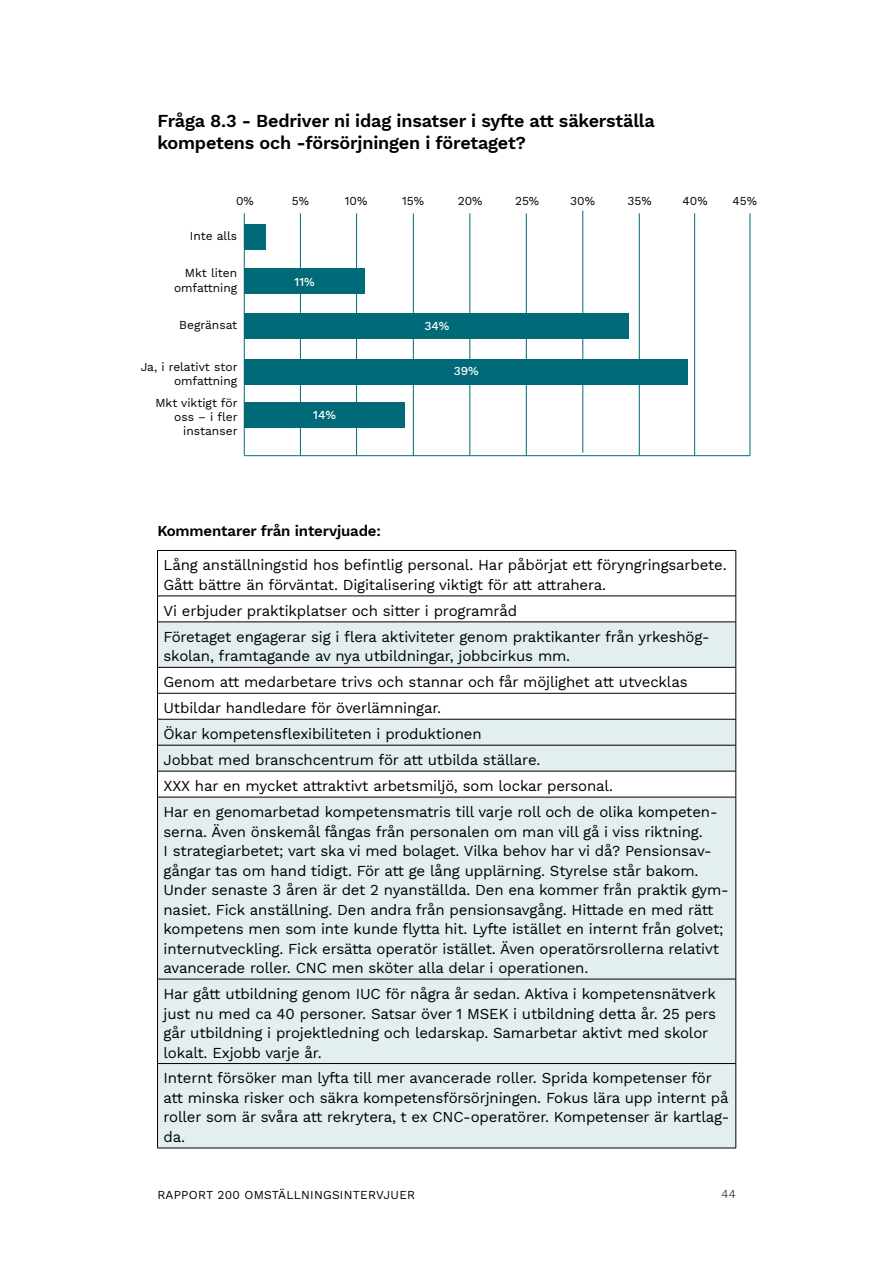
<style>
.page{position:relative;width:893px;height:1263px;background:#fff}
.page>*{position:absolute;margin:0;border:0;box-sizing:border-box;transform-origin:0 0}
.Text_i_tabell{font:600 18px/21.6px "Work Sans";letter-spacing:-.01em;color:#000}
.Text_i_tabell-2{font:15px/19.5px "Work Sans";letter-spacing:-.01em;color:#000}
.Rubrik_H2{font:600 15px "Work Sans";letter-spacing:-.01em;color:#000}
.Tabelltext{font:12px/14.4px "Work Sans";color:#000;text-align:right}
.Tabelltext-2{font:12px "Work Sans";letter-spacing:.02em;color:#000}
.t1{font:500 12px "Work Sans";color:#fff}
.t2{font:300 12px "Work Sans";color:#000}
</style>
<div class="page">
<svg style="left:158px;top:623px;width:578px;height:525px;background:#e5eff1"></svg>
<hr style="left:157px;top:550px;width:579px;height:1px;background:#000">
<hr style="left:157px;top:551px;width:1px;height:45px;background:#000">
<hr style="left:736px;top:551px;width:1px;height:45px;background:#000">
<hr style="left:157px;top:596px;width:579px;height:1px;background:#000">
<svg style="left:157px;top:596px;width:1px;height:26px"></svg>
<svg style="left:736px;top:596px;width:1px;height:26px"></svg>
<hr style="left:157px;top:622px;width:579px;height:1px;background:#000">
<hr style="left:157px;top:622px;width:1px;height:45px;background:#000">
<hr style="left:736px;top:622px;width:1px;height:45px;background:#000">
<hr style="left:157px;top:667px;width:579px;height:1px;background:#000">
<hr style="left:157px;top:693px;width:579px;height:1px;background:#000">
<hr style="left:157px;top:719px;width:579px;height:1px;background:#000">
<hr style="left:157px;top:745px;width:579px;height:1px;background:#000">
<hr style="left:157px;top:771px;width:579px;height:1px;background:#000">
<svg style="left:157px;top:667px;width:1px;height:130px"></svg>
<svg style="left:736px;top:667px;width:1px;height:130px"></svg>
<hr style="left:157px;top:797px;width:579px;height:1px;background:#000">
<hr style="left:157px;top:797px;width:1px;height:182px;background:#000">
<hr style="left:736px;top:797px;width:1px;height:182px;background:#000">
<hr style="left:157px;top:979px;width:579px;height:1px;background:#000">
<hr style="left:157px;top:979px;width:1px;height:84px;background:#000">
<hr style="left:736px;top:979px;width:1px;height:84px;background:#000">
<hr style="left:157px;top:1063px;width:579px;height:1px;background:#000">
<hr style="left:157px;top:1064px;width:1px;height:84px;background:#000">
<hr style="left:736px;top:1064px;width:1px;height:84px;background:#000">
<hr style="left:157px;top:1148px;width:579px;height:1px;background:#000">
<hr style="left:244px;top:213px;width:1px;height:242px;background:#006a79">
<hr style="left:300px;top:213px;width:1px;height:242px;background:#006a79">
<hr style="left:356px;top:213px;width:1px;height:242px;background:#006a79">
<hr style="left:413px;top:214px;width:1px;height:242px;background:#006a79">
<hr style="left:470px;top:213px;width:1px;height:242px;background:#006a79">
<hr style="left:526px;top:213px;width:1px;height:242px;background:#006a79">
<hr style="left:583px;top:211px;width:1px;height:242px;background:#006a79">
<hr style="left:639px;top:213px;width:1px;height:242px;background:#006a79">
<hr style="left:244px;top:455px;width:506px;height:1px;background:#006a79">
<hr style="left:694px;top:213px;width:1px;height:242px;background:#006a79">
<hr style="left:750px;top:213px;width:1px;height:242px;background:#006a79">
<div style="left:244px;top:313px;width:385px;height:26px;background:#006a79"></div>
<div style="left:244px;top:269px;width:121px;height:25px;background:#006a79"></div>
<div style="left:244px;top:359px;width:444px;height:26px;background:#006a79"></div>
<div style="left:244px;top:403px;width:161px;height:25px;background:#006a79"></div>
<div style="left:244px;top:224px;width:22px;height:26px;background:#006a79"></div>
<p class="Text_i_tabell" style="left:157px;top:110px;width:499px">Fråga 8.3 - Bedriver ni idag insatser i syfte att säkerställa kompetens och -försörjningen i företaget?</p>
<p class="Tabelltext" style="left:236px;top:193px;width:19px">0%</p>
<p class="Tabelltext" style="left:292px;top:193px;width:19px">5%</p>
<p class="Tabelltext" style="left:345px;top:193px;width:24px">10%</p>
<p class="Tabelltext" style="left:402px;top:193px;width:23px">15%</p>
<p class="Tabelltext" style="left:458px;top:193px;width:26px">20%</p>
<p class="Tabelltext" style="left:515px;top:193px;width:26px">25%</p>
<p class="Tabelltext" style="left:570px;top:193px;width:26px">30%</p>
<p class="Tabelltext" style="left:627px;top:193px;width:26px">35%</p>
<p class="Tabelltext" style="left:683px;top:193px;width:27px">40%</p>
<p class="Tabelltext" style="left:732px;top:193px;width:26px">45%</p>
<p class="Tabelltext" style="left:190px;top:228px;width:49px">Inte alls</p>
<p class="Tabelltext" style="left:174px;top:265px;width:65px">Mkt liten omfattning</p>
<p class="Tabelltext" style="left:179px;top:317px;width:59px">Begränsat</p>
<p class="Tabelltext" style="left:141px;top:359px;width:98px">Ja, i relativt stor omfattning</p>
<p class="Tabelltext" style="left:155px;top:395px;width:84px">Mkt viktigt för oss – i fler instanser</p>
<p class="t1" style="left:295px;top:273px;width:22px">11%</p>
<p class="t1" style="left:313px;top:406px;width:24px">14%</p>
<p class="t1" style="left:424px;top:317px;width:27px">34%</p>
<p class="t1" style="left:454px;top:362px;width:26px">39%</p>
<p class="Rubrik_H2" style="left:157px;top:519px;width:225px">Kommentarer från intervjuade:</p>
<p class="Text_i_tabell-2" style="left:164px;top:555px;width:565px">Lång anställningstid hos befintlig personal. Har påbörjat ett föryngringsarbete.<br>Gått bättre än förväntat. Digitalisering viktigt för att attrahera.</p>
<p class="Text_i_tabell-2" style="left:164px;top:600px;width:355px">Vi erbjuder praktikplatser och sitter i programråd</p>
<p class="Text_i_tabell-2" style="left:164px;top:626px;width:548px">Företaget engagerar sig i flera aktiviteter genom praktikanter från yrkeshög&shy;skolan, framtagande av nya utbildningar, jobbcirkus mm.</p>
<p class="Text_i_tabell-2" style="left:164px;top:672px;width:526px">Genom att medarbetare trivs och stannar och får möjlighet att utvecklas</p>
<p class="Text_i_tabell-2" style="left:164px;top:698px;width:279px">Utbildar handledare för överlämningar.</p>
<p class="Text_i_tabell-2" style="left:164px;top:724px;width:320px">Ökar kompetensflexibiliteten i produktionen</p>
<p class="Text_i_tabell-2" style="left:164px;top:750px;width:378px">Jobbat med branschcentrum för att utbilda ställare.</p>
<p class="Text_i_tabell-2" style="left:164px;top:776px;width:451px">XXX har en mycket attraktivt arbetsmiljö, som lockar personal.</p>
<p class="Text_i_tabell-2" style="left:164px;top:801px;width:567px">Har en genomarbetad kompetensmatris till varje roll och de olika kompeten&shy;serna. Även önskemål fångas från personalen om man vill gå i viss riktning.<br>I strategiarbetet; vart ska vi med bolaget. Vilka behov har vi då? Pensionsav&shy;gångar tas om hand tidigt. För att ge lång upplärning. Styrelse står bakom.<br>Under senaste 3 åren är det 2 nyanställda. Den ena kommer från praktik gym&shy;nasiet. Fick anställning. Den andra från pensionsavgång. Hittade en med rätt kompetens men som inte kunde flytta hit. Lyfte istället en internt från golvet; internutveckling. Fick ersätta operatör istället. Även operatörsrollerna relativt avancerade roller. CNC men sköter alla delar i operationen.</p>
<p class="Text_i_tabell-2" style="left:164px;top:983px;width:554px">Har gått utbildning genom IUC för några år sedan. Aktiva i kompetensnätverk just nu med ca 40 personer. Satsar över 1 MSEK i utbildning detta år. 25 pers går utbildning i projektledning och ledarskap. Samarbetar aktivt med skolor lokalt. Exjobb varje år.</p>
<p class="Text_i_tabell-2" style="left:164px;top:1068px;width:568px">Internt försöker man lyfta till mer avancerade roller. Sprida kompetenser för att minska risker och säkra kompetensförsörjningen. Fokus lära upp internt på roller som är svåra att rekrytera, t ex CNC-operatörer. Kompetenser är kartlag&shy;da.</p>
<p class="Tabelltext-2" style="left:157px;top:1186px;width:259px">RAPPORT 200 OMSTÄLLNINGSINTERVJUER</p>
<p class="t2" style="left:721px;top:1184px;width:16px">44</p>
</div>
